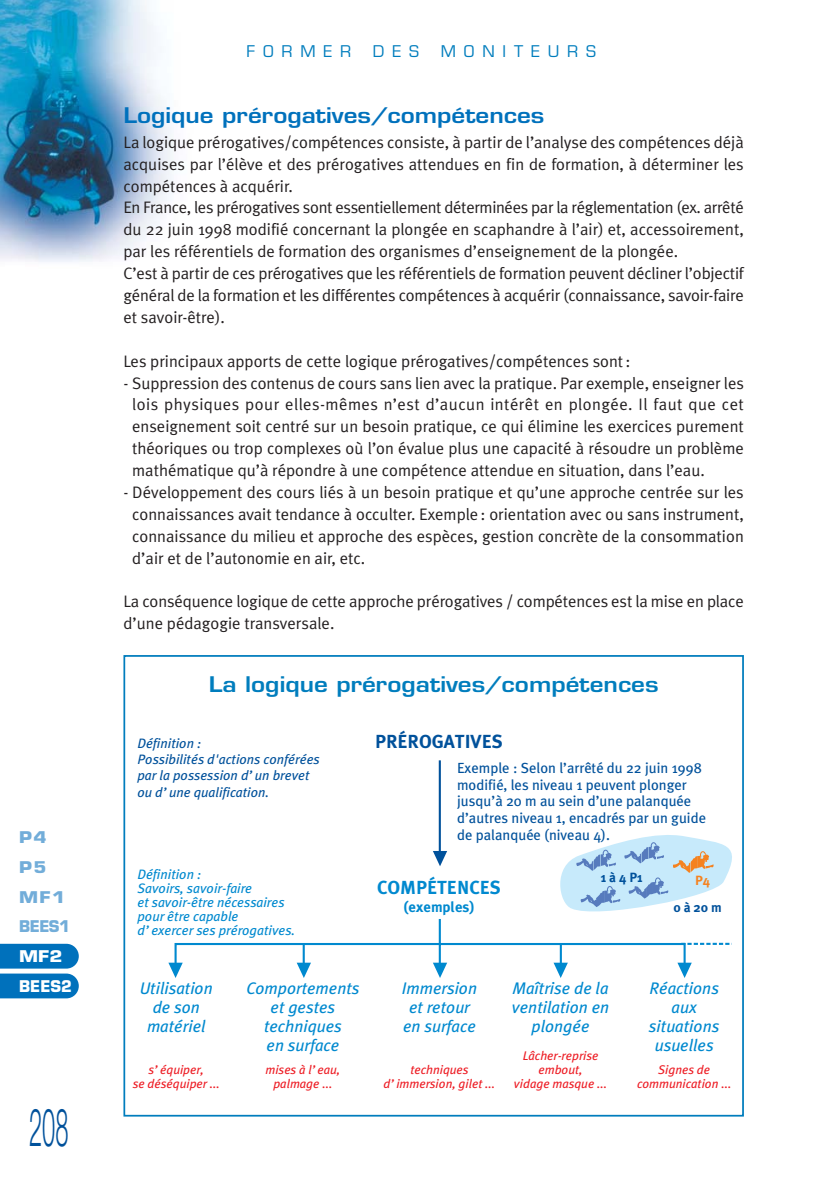
<style>
.page{position:relative;width:819px;height:1201px;background:#fff}
.page>*{position:absolute;margin:0;border:0;box-sizing:border-box;transform-origin:0 0}
.t1{font:300 52.5px "Helvetica Neue";color:#00519b;scale:.45 1}
.t2{font:600 21px "Eurostile";color:#007dbd;scale:1.15 1}
.t3{font:600 21px "Eurostile";color:#0071bc;scale:1.15 1}
.t4{font:700 18.9px "Meta Plus";color:#00519b}
.t5{font:700 18.9px "Meta Plus";color:#0089cf}
.t6{font:italic 16.8px/18.7px "Meta Plus";color:#0089cf;text-align:center}
.t7{font:16.62px/21.9px "Meta Plus Normal";letter-spacing:-.005em;color:#231f20}
.t8{font:15.75px "Eurostile";letter-spacing:.5em;color:#007dbd}
.t9{font:700 15.75px "Eurostile";letter-spacing:.02em;color:#72add9;scale:1.15 1}
.t10{font:700 15.75px "Eurostile";letter-spacing:.02em;color:#72add9;scale:.95 1}
.t11{font:700 15.75px "Eurostile";color:#fff;scale:.95 1}
.t12{font:700 15.75px "Eurostile";color:#fff;scale:1.15 1}
.t13{font:14.7px/16.8px "Meta Plus";color:#00519b}
.t14{font:700 14.7px "Meta Plus";color:#0089cf}
.t15{font:italic 13.65px/14px "Meta Plus";color:#0089cf}
.t16{font:italic 13.65px/16.3px "Meta Plus";color:#00519b}
.t17{font:700 13.3px "Meta Plus";color:#00519b}
.t18{font:700 13.3px "Meta Plus";color:#f5821f}
.t19{font:italic 12.6px/14px "Meta Plus";color:#ed1c24;text-align:center}
</style>
<div class="page">
<img style="left:0;top:1px;width:174px;height:261px">
<svg style="left:0;top:943px;width:79px;height:55px;background:#2284c5"></svg>
<hr style="left:439px;top:760px;width:2px;height:100px;background:#00519b">
<svg style="left:168px;top:831px;width:564px;height:147px"></svg>
<div style="left:123px;top:655px;width:620px;height:461px;border:2px solid #007dbd"></div>
<p class="t9" style="left:19px;top:831px;width:25px">P4</p>
<p class="t9" style="left:19px;top:861px;width:25px">P5</p>
<p class="t9" style="left:19px;top:890px;width:41px">MF1</p>
<p class="t10" style="left:19px;top:920px;width:55px">BEES1</p>
<p class="t12" style="left:19px;top:950px;width:39px">MF2</p>
<p class="t11" style="left:19px;top:980px;width:57px">BEES2</p>
<p class="t1" style="left:29px;top:1108px;width:89px">208</p>
<p class="t8" style="left:246px;top:46px;width:106px">FORMER</p>
<p class="t8" style="left:373px;top:46px;width:48px">DES</p>
<p class="t8" style="left:441px;top:46px;width:157px">MONITEURS</p>
<p class="t3" style="left:123px;top:108px;width:367px">Logique prérogatives/compétences</p>
<p class="t7" style="left:123px;top:133px;width:622px">La logique prérogatives/compétences consiste, à partir de l’analyse des compétences déjà acquises par l’élève et des prérogatives attendues en fin de formation, à déterminer les compétences à acquérir.<br>En France, les prérogatives sont essentiellement déterminées par la réglementation (ex. arrêté du 22 juin 1998 modifié concernant la plongée en scaphandre à l’air) et, accessoirement, par les référentiels de formation des organismes d’enseignement de la plongée.<br>C’est à partir de ces prérogatives que les référentiels de formation peuvent décliner l’objectif général de la formation et les différentes compétences à acquérir (connaissance, savoir-faire et savoir-être).</p>
<p class="t7" style="left:123px;top:352px;width:508px">Les principaux apports de cette logique prérogatives/compétences sont :</p>
<p class="t7" style="left:132px;top:373px;width:613px;text-align:justify;text-indent:-9px">- Suppression des contenus de cours sans lien avec la pratique. Par exemple, enseigner les lois physiques pour elles-mêmes n’est d’aucun intérêt en plongée. Il faut que cet enseignement soit centré sur un besoin pratique, ce qui élimine les exercices purement théoriques ou trop complexes où l’on évalue plus une capacité à résoudre un problème mathématique qu’à répondre à une compétence attendue en situation, dans l’eau.</p>
<p class="t7" style="left:132px;top:483px;width:613px;text-align:justify;text-indent:-9px">- Développement des cours liés à un besoin pratique et qu’une approche centrée sur les connaissances avait tendance à occulter. Exemple : orientation avec ou sans instrument, connaissance du milieu et approche des espèces, gestion concrète de la consommation d’air et de l’autonomie en air, etc.</p>
<p class="t7" style="left:123px;top:592px;width:622px">La conséquence logique de cette approche prérogatives / compétences est la mise en place d’une pédagogie transversale.</p>
<p class="t2" style="left:209px;top:676px;width:392px">La logique prérogatives/compétences</p>
<p class="t16" style="left:137px;top:735px;width:65px">Définition :</p>
<p class="t4" style="left:375px;top:730px;width:129px">PRÉROGATIVES</p>
<p class="t16" style="left:137px;top:751px;width:184px">Possibilités d'actions conférées par la possession d’un brevet ou d’une qualification.</p>
<p class="t13" style="left:457px;top:759px;width:250px">Exemple : Selon l’arrêté du 22 juin 1998 modifié, les niveau 1 peuvent plonger jusqu’à 20 m au sein d’une palanquée d’autres niveau 1, encadrés par un guide de palanquée (niveau 4).</p>
<p class="t15" style="left:137px;top:867px;width:159px">Définition :<br>Savoirs, savoir-faire<br>et savoir-être nécessaires pour être capable d’exercer ses prérogatives.</p>
<p class="t5" style="left:377px;top:876px;width:125px">COMPÉTENCES</p>
<p class="t14" style="left:403px;top:898px;width:73px">(exemples)</p>
<p class="t17" style="left:600px;top:869px;width:44px">1 à 4 P1</p>
<p class="t18" style="left:695px;top:873px;width:17px">P4</p>
<p class="t17" style="left:673px;top:899px;width:50px">0 à 20 m</p>
<p class="t6" style="left:140px;top:979px;width:74px">Utilisation de son matériel</p>
<p class="t6" style="left:511px;top:979px;width:99px">Maîtrise de la ventilation en plongée</p>
<p class="t6" style="left:649px;top:979px;width:72px">Réactions aux situations usuelles</p>
<p class="t6" style="left:246px;top:979px;width:115px">Comportements et gestes techniques<br>en surface</p>
<p class="t6" style="left:402px;top:979px;width:77px">Immersion et retour en surface</p>
<p class="t19" style="left:514px;top:1048px;width:95px">Lâcher-reprise embout,<br>vidage masque ...</p>
<p class="t19" style="left:133px;top:1062px;width:89px">s’équiper,<br>se déséquiper ...</p>
<p class="t19" style="left:265px;top:1062px;width:76px">mises à l’eau, palmage ...</p>
<p class="t19" style="left:383px;top:1062px;width:113px">techniques d’immersion, gilet ...</p>
<p class="t19" style="left:637px;top:1062px;width:96px">Signes de communication ...</p>
</div>
